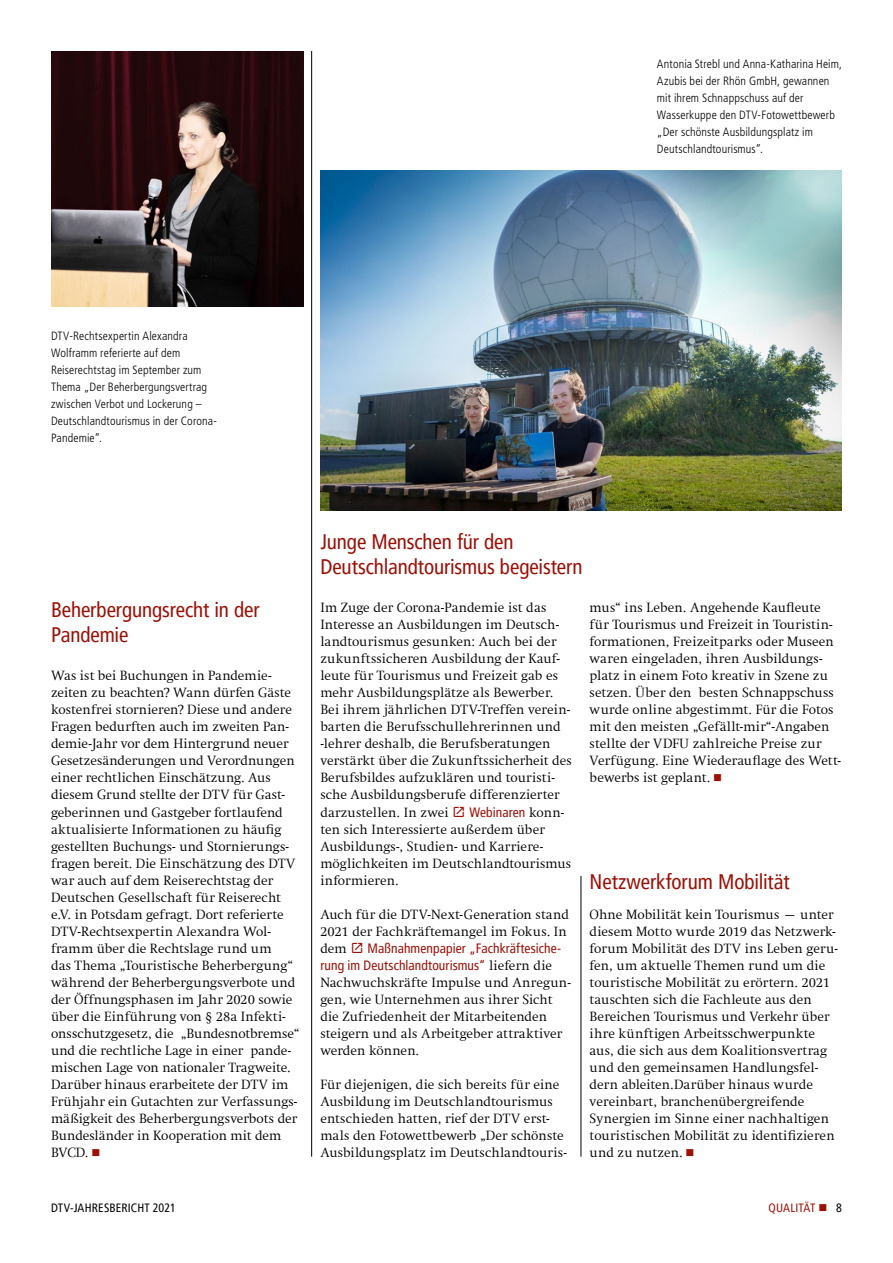
<style>
.page{position:relative;width:893px;height:1263px;background:#fff}
.page>*{position:absolute;margin:0;border:0;box-sizing:border-box;transform-origin:0 0}
.t1{font:condensed 21px/25.5px "Frutiger LT Pro";letter-spacing:-.005em;color:#9c1006}
.t2{font:300 13.5px/17px "Swift Com";letter-spacing:.01em;color:#000}
.t3{font:condensed 13.5px/17px "Frutiger LT Pro";letter-spacing:.005em;color:#9c1006}
.t4{font:300 condensed 12px/17px "Frutiger LT Std";letter-spacing:.01em;color:#000}
.t5{font:condensed 12px "Frutiger LT Pro";letter-spacing:.015em;color:#000}
.t6{font:condensed 12px "Frutiger LT Pro";letter-spacing:.015em;color:#9c1006}
.s1{color:#9c1006}
.s2{font-family:"Swift Com";font-weight:300;font-stretch:normal;color:#000}
</style>
<div class="page">
<hr style="left:581px;top:876px;width:1px;height:281px;background:#000">
<hr style="left:311px;top:51px;width:1px;height:1106px;background:#000">
<img style="left:51px;top:51px;width:252px;height:255px">
<img style="left:320px;top:170px;width:522px;height:340px">
<p class="t4" style="left:657px;top:56px;width:186px">Antonia Strebl und Anna-Katharina Heim, Azubis bei der Rhön GmbH, gewannen mit ihrem Schnappschuss auf der Wasserkuppe den DTV-Fotowettbewerb „Der schönste Ausbildungsplatz im Deutschlandtourismus“.</p>
<p class="t4" style="left:51px;top:328px;width:167px">DTV-Rechtsexpertin Alexandra<br>Wolframm referierte auf dem<br>Reiserechtstag im September zum<br>Thema „Der Beherbergungsvertrag zwischen Verbot und Lockerung –<br>Deutschlandtourismus in der Corona-<br>Pandemie“.</p>
<h1 class="t1" style="left:51px;top:597px;width:210px">Beherbergungsrecht in der<br>Pandemie</h1>
<p class="t2" style="left:51px;top:667px;width:250px">Was ist bei Buchungen in Pandemie&shy;zeiten zu beachten? Wann dürfen Gäste kostenfrei stornieren? Diese und andere Fragen bedurften auch im zweiten Pan&shy;demie-Jahr vor dem Hintergrund neuer Gesetzesänderungen und Verordnungen einer rechtlichen Einschätzung. Aus diesem Grund stellte der DTV für Gast&shy;geberinnen und Gastgeber fortlaufend aktualisierte Informationen zu häufig gestellten Buchungs- und Stornierungs&shy;fragen bereit. Die Einschätzung des DTV war auch auf dem Reiserechtstag der Deutschen Gesellschaft für Reiserecht e.V. in Potsdam gefragt. Dort referierte DTV-Rechtsexpertin Alexandra Wol&shy;framm über die Rechtslage rund um<br>das Thema „Touristische Beherbergung“ während der Beherbergungsverbote und der Öffnungsphasen im Jahr 2020 sowie über die Einführung von § 28a Infekti&shy;onsschutzgesetz, die „Bundesnotbremse“ und die rechtliche Lage in einer pande&shy;mischen Lage von nationaler Tragweite.<br>Darüber hinaus erarbeitete der DTV im Frühjahr ein Gutachten zur Verfassungs&shy;mäßigkeit des Beherbergungsverbots der Bundesländer in Kooperation mit dem BVCD. <span class="s1">■</span></p>
<h1 class="t1" style="left:320px;top:529px;width:264px">Junge Menschen für den<br>Deutschlandtourismus begeistern</h1>
<p class="t2" style="left:320px;top:599px;width:253px">Im Zuge der Corona-Pandemie ist das Interesse an Ausbildungen im Deutsch&shy;landtourismus gesunken: Auch bei der zukunftssicheren Ausbildung der Kauf&shy;leute für Tourismus und Freizeit gab es mehr Ausbildungsplätze als Bewerber.<br>Bei ihrem jährlichen DTV-Treffen verein&shy;barten die Berufsschullehrerinnen und -lehrer deshalb, die Berufsberatungen verstärkt über die Zukunftssicherheit des Berufsbildes aufzuklären und touristi&shy;sche Ausbildungsberufe differenzierter darzustellen. In zwei</p>
<p class="t3" style="left:469px;top:803px;width:97px">Webinaren <span class="s2">konn-</span></p>
<p class="t2" style="left:320px;top:820px;width:252px">ten sich Interessierte außerdem über Ausbildungs-, Studien- und Karriere&shy;möglichkeiten im Deutschlandtourismus informieren.</p>
<p class="t2" style="left:320px;top:905px;width:250px">Auch für die DTV-Next-Generation stand<br>2021 der Fachkräftemangel im Fokus. In dem</p>
<p class="t3" style="left:320px;top:939px;width:242px;text-indent:47px">Maßnahmenpapier „Fachkräftesiche&shy;rung im Deutschlandtourismus“ <span class="s2">liefern die</span></p>
<p class="t2" style="left:320px;top:974px;width:252px">Nachwuchskräfte Impulse und Anregun&shy;gen, wie Unternehmen aus ihrer Sicht die Zufriedenheit der Mitarbeitenden steigern und als Arbeitgeber attraktiver werden können.</p>
<p class="t2" style="left:320px;top:1076px;width:248px">Für diejenigen, die sich bereits für eine Ausbildung im Deutschlandtourismus entschieden hatten, rief der DTV erst&shy;mals den Fotowettbewerb „Der schönste Ausbildungsplatz im Deutschlandtouris-</p>
<p class="t2" style="left:590px;top:599px;width:253px">mus“ ins Leben. Angehende Kaufleute für Tourismus und Freizeit in Touristin&shy;formationen, Freizeitparks oder Museen waren eingeladen, ihren Ausbildungs&shy;platz in einem Foto kreativ in Szene zu setzen. Über den besten Schnappschuss wurde online abgestimmt. Für die Fotos mit den meisten „Gefällt-mir“-Angaben stellte der VDFU zahlreiche Preise zur Verfügung. Eine Wiederauflage des Wett&shy;bewerbs ist geplant. <span class="s1">■</span></p>
<h1 class="t1" style="left:590px;top:869px;width:202px">Netzwerkforum Mobilität</h1>
<p class="t2" style="left:590px;top:905px;width:250px">Ohne Mobilität kein Tourismus – unter diesem Motto wurde 2019 das Netzwerk&shy;forum Mobilität des DTV ins Leben geru&shy;fen, um aktuelle Themen rund um die touristische Mobilität zu erörtern. 2021 tauschten sich die Fachleute aus den Bereichen Tourismus und Verkehr über ihre künftigen Arbeitsschwerpunkte aus, die sich aus dem Koalitionsvertrag und den gemeinsamen Handlungsfel&shy;dern ableiten.Darüber hinaus wurde vereinbart, branchenübergreifende Synergien im Sinne einer nachhaltigen touristischen Mobilität zu identifizieren und zu nutzen. <span class="s1">■</span></p>
<p class="t6" style="left:768px;top:1201px;width:60px">QUALITÄT ■</p>
<p class="t5" style="left:51px;top:1201px;width:126px">DTV-JAHRESBERICHT 2021</p>
<p class="t5" style="left:836px;top:1201px;width:7px">8</p>
</div>
